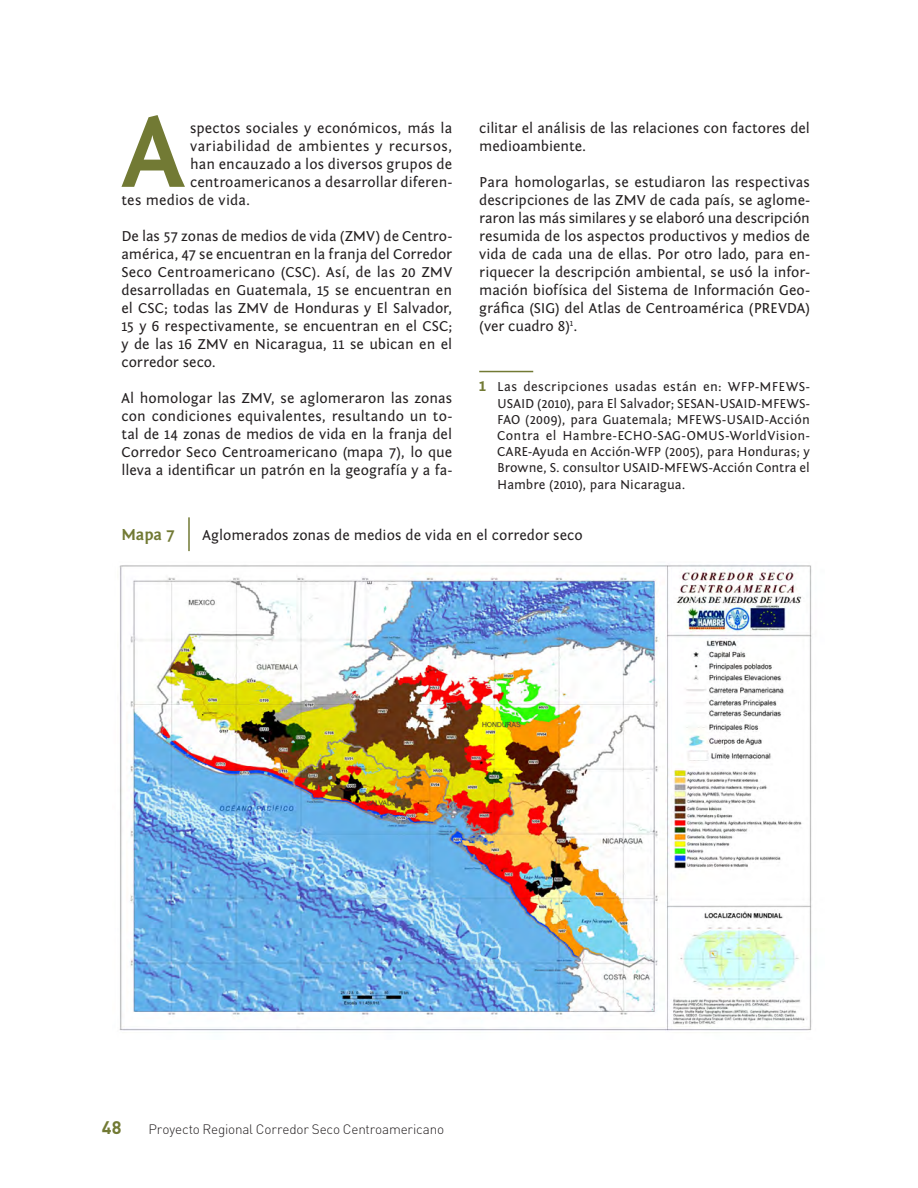
<style>
.page{position:relative;width:918px;height:1188px;background:#fff}
.page>*{position:absolute;margin:0;border:0;box-sizing:border-box;transform-origin:0 0}
.cuerpo_cap{font:700 105.45px "Fontin Sans";color:#727a34}
.t1{font:700 18px "DIN Pro";color:#727a34}
.cuadro{font:700 16.5px "Fontin Sans";color:#727a34}
.cuerpo{font:15px/18px "Fontin Sans";color:#231f20;text-align:justify}
.cuerpo_cap-2{font:15px "Fontin Sans";letter-spacing:.01em;color:#231f20}
.pie_de_pág{font:13.5px/16.2px "Fontin Sans";color:#231f20;text-align:justify}
.t2{font:300 13.5px "DIN Pro";letter-spacing:-.015em;color:#231f20}
.s1{font-weight:700;font-size:16.5px;color:#727a34}
</style>
<div class="page">
<hr style="left:479px;top:371px;width:54px;height:1px;background:#727a34">
<hr style="left:188px;top:517px;width:2px;height:34px;background:#727a34">
<img style="left:119px;top:565px;width:693px;height:468px">
<p class="cuerpo_cap" style="left:123px;top:94px;width:64px">A</p>
<p class="cuerpo_cap-2" style="left:190px;top:120px;width:264px">spectos sociales y económicos, más la</p>
<p class="cuerpo_cap-2" style="left:190px;top:138px;width:264px">variabilidad de ambientes y recursos,</p>
<p class="cuerpo_cap-2" style="left:190px;top:156px;width:263px">han encauzado a los diversos grupos de</p>
<p class="cuerpo_cap-2" style="left:190px;top:174px;width:264px">centroamericanos a desarrollar diferen-</p>
<p class="cuerpo_cap-2" style="left:122px;top:192px;width:130px">tes medios de vida.</p>
<p class="cuerpo" style="left:122px;top:227px;width:332px">De las 57 zonas de medios de vida (ZMV) de Centro&shy;américa, 47 se encuentran en la franja del Corredor Seco Centroamericano (CSC). Así, de las 20 ZMV desarrolladas en Guatemala, 15 se encuentran en el CSC; todas las ZMV de Honduras y El Salvador, 15 y 6 respectivamente, se encuentran en el CSC; y de las 16 ZMV en Nicaragua, 11 se ubican en el corredor seco.</p>
<p class="cuerpo" style="left:122px;top:389px;width:332px">Al homologar las ZMV, se aglomeraron las zonas con condiciones equivalentes, resultando un to&shy;tal de 14 zonas de medios de vida en la franja del Corredor Seco Centroamericano (mapa 7), lo que lleva a identificar un patrón en la geografía y a fa-</p>
<p class="cuerpo" style="left:479px;top:119px;width:332px">cilitar el análisis de las relaciones con factores del medioambiente.</p>
<p class="cuerpo" style="left:479px;top:173px;width:332px">Para homologarlas, se estudiaron las respectivas descripciones de las ZMV de cada país, se aglome&shy;raron las más similares y se elaboró una descripción resumida de los aspectos productivos y medios de vida de cada una de ellas. Por otro lado, para en&shy;riquecer la descripción ambiental, se usó la infor&shy;mación biofísica del Sistema de Información Geo&shy;gráfica (SIG) del Atlas de Centroamérica (PREVDA) (ver cuadro 8)<sup>1</sup>.</p>
<p class="pie_de_pág" style="left:497px;top:379px;width:314px;text-indent:-18px"><span class="s1">1</span> Las descripciones usadas están en: WFP-MFEWS-USAID (2010), para El Salvador; SESAN-USAID-MFEWS-FAO (2009), para Guatemala; MFEWS-USAID-Acción Contra el Hambre-ECHO-SAG-OMUS-WorldVision-CARE-Ayuda en Acción-WFP (2005), para Honduras; y Browne, S. consultor USAID-MFEWS-Acción Contra el Hambre (2010), para Nicaragua.</p>
<p class="cuadro" style="left:122px;top:526px;width:55px">Mapa 7</p>
<p class="cuerpo" style="left:202px;top:526px;width:382px">Aglomerados zonas de medios de vida en el corredor seco</p>
<p class="t1" style="left:102px;top:1115px;width:21px">48</p>
<p class="t2" style="left:148px;top:1120px;width:297px">Proyecto Regional Corredor Seco Centroamericano</p>
</div>
